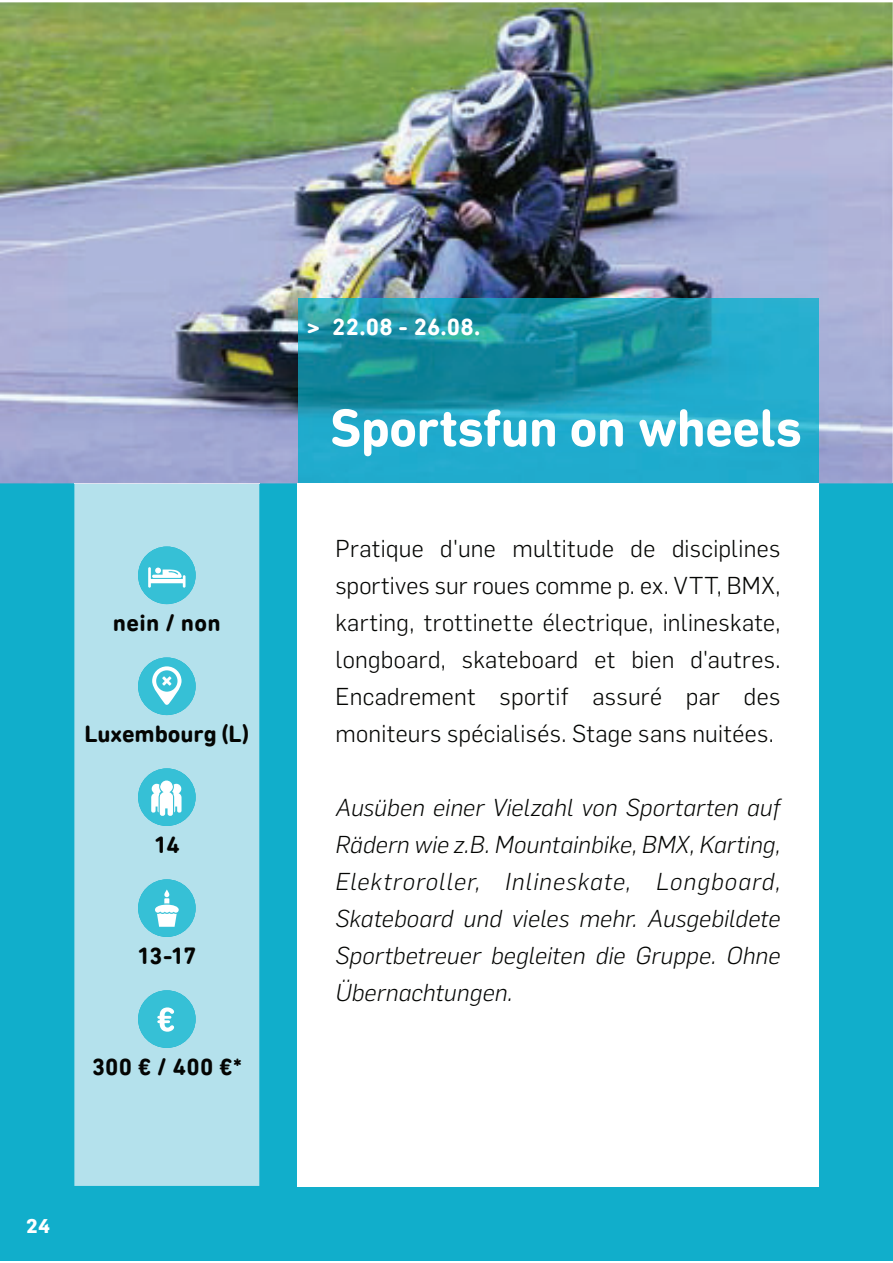
<style>
.page{position:relative;width:893px;height:1263px;background:#fff}
.page>*{position:absolute;margin:0;border:0;box-sizing:border-box;transform-origin:0 0}
.t1{font:700 54px "DIN Next Rounded LT Pro";letter-spacing:-.015em;color:#fff}
.t2{font:300 24px/37px "Flama";letter-spacing:.015em;color:#040503;text-align:justify}
.t3{font:italic 300 24px/37px "Flama";letter-spacing:.01em;color:#040503;text-align:justify}
.t4{font:700 24px "DIN Next Rounded LT Pro";letter-spacing:-.005em;color:#040503}
.t5{font:700 24px "DIN Next Rounded LT Pro";letter-spacing:.01em;color:#fff}
.t6{font:700 19.5px "Flama";color:#fff}
</style>
<div class="page">
<div style="left:0;top:483px;width:893px;height:777px;background:#11aecb"></div>
<img style="left:0;top:2px;width:893px;height:481px">
<img style="left:298px;top:298px;width:520px;height:185px">
<div style="left:297px;top:483px;width:521px;height:703px;background:#fff"></div>
<div style="left:74px;top:484px;width:185px;height:702px;background:#b4e1ec"></div>
<img style="left:74px;top:483px;width:185px;height:1px">
<div style="left:138px;top:658px;width:58px;height:57px;background:#36c0d6;border-radius:50%"></div>
<svg style="left:152px;top:666px;width:30px;height:39px"></svg>
<div style="left:138px;top:879px;width:58px;height:58px;background:#36c0d6;border-radius:50%"></div>
<svg style="left:155px;top:890px;width:24px;height:37px"></svg>
<div style="left:138px;top:547px;width:58px;height:57px;background:#36c0d6;border-radius:50%"></div>
<svg style="left:148px;top:567px;width:37px;height:21px"></svg>
<div style="left:138px;top:990px;width:58px;height:58px;background:#36c0d6;border-radius:50%"></div>
<svg style="left:157px;top:1007px;width:17px;height:25px"></svg>
<div style="left:138px;top:768px;width:58px;height:58px;background:#36c0d6;border-radius:50%"></div>
<svg style="left:151px;top:781px;width:31px;height:35px"></svg>
<p class="t4" style="left:113px;top:613px;width:109px">nein / non</p>
<p class="t4" style="left:84px;top:724px;width:166px">Luxembourg (L)</p>
<p class="t4" style="left:154px;top:835px;width:27px">14</p>
<p class="t4" style="left:137px;top:946px;width:61px">13-17</p>
<p class="t4" style="left:92px;top:1057px;width:152px">300 € / 400 €*</p>
<p class="t6" style="left:26px;top:1215px;width:25px">24</p>
<p class="t5" style="left:307px;top:317px;width:175px">&gt; 22.08 - 26.08.</p>
<h1 class="t1" style="left:330px;top:406px;width:474px">Sportsfun on wheels</h1>
<p class="t2" style="left:335px;top:533px;width:447px">Pratique d'une multitude de disciplines sportives sur roues comme p. ex. VTT, BMX, karting, trottinette électrique, inlineskate, longboard, skateboard et bien d'autres.<br>Encadrement sportif assuré par des moniteurs spécialisés. Stage sans nuitées.</p>
<p class="t3" style="left:335px;top:791px;width:447px">Ausüben einer Vielzahl von Sportarten auf Rädern wie z.B. Mountainbike, BMX, Karting, Elektroroller, Inlineskate, Longboard, Skateboard und vieles mehr. Ausgebildete Sportbetreuer begleiten die Gruppe. Ohne Übernachtungen.</p>
</div>
